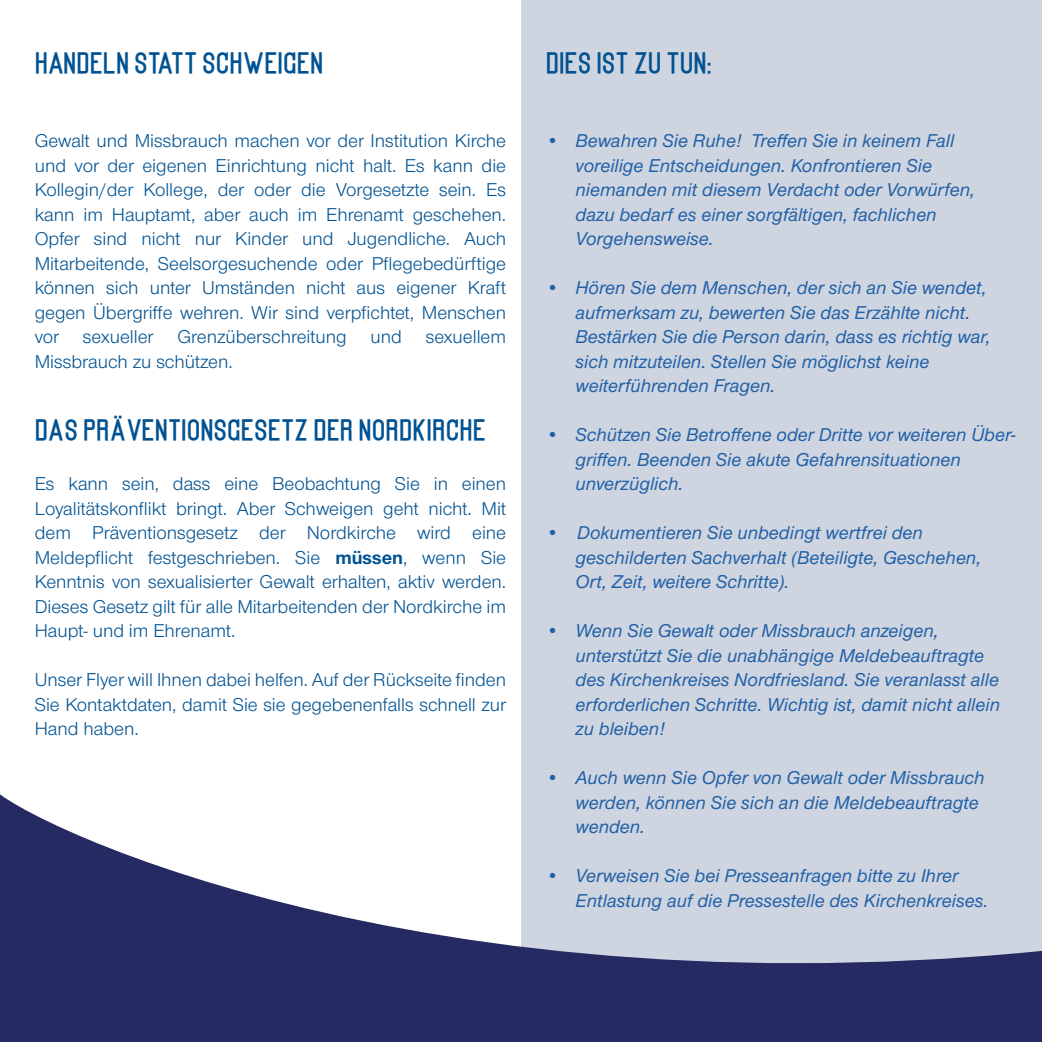
<style>
.page{position:relative;width:1042px;height:1042px;background:#fff}
.page>*{position:absolute;margin:0;border:0;box-sizing:border-box;transform-origin:0 0}
.t1{font:28px "Kanalisirung";color:#005292}
.t2{font:italic 500 19.25px/24.5px "Nordelbica";color:#2060a7}
.t3{font:19.25px/24.5px "Nordelbica";color:#005292;text-align:justify}
.s1{font-weight:700}
</style>
<div class="page">
<div style="left:521px;top:0;width:521px;height:1042px;background:#ced4e0"></div>
<svg style="left:0;top:794px;width:1042px;height:248px"></svg>
<h1 class="t1" style="left:35px;top:52px;width:290px">HANDELN STATT SCHWEIGEN</h1>
<p class="t3" style="left:35px;top:131px;width:473px">Gewalt und Missbrauch machen vor der Institution Kirche und vor der eigenen Einrichtung nicht halt. Es kann die Kollegin/der Kollege, der oder die Vorgesetzte sein. Es kann im Hauptamt, aber auch im Ehrenamt geschehen.<br>Opfer sind nicht nur Kinder und Jugendliche. Auch Mitarbeitende, Seelsorgesuchende oder Pflegebedürftige können sich unter Umständen nicht aus eigener Kraft gegen Übergriffe wehren. Wir sind verpfichtet, Menschen vor sexueller Grenzüberschreitung und sexuellem Missbrauch zu schützen.</p>
<h1 class="t1" style="left:35px;top:420px;width:453px">DAS PRÄVENTIONSGESETZ DER NORDKIRCHE</h1>
<p class="t3" style="left:35px;top:474px;width:473px">Es kann sein, dass eine Beobachtung Sie in einen Loyalitätskonflikt bringt. Aber Schweigen geht nicht. Mit dem Präventionsgesetz der Nordkirche wird eine Meldepflicht festgeschrieben. Sie <span class="s1">müssen</span>, wenn Sie Kenntnis von sexualisierter Gewalt erhalten, aktiv werden.<br>Dieses Gesetz gilt für alle Mitarbeitenden der Nordkirche im Haupt- und im Ehrenamt.</p>
<p class="t3" style="left:35px;top:670px;width:473px">Unser Flyer will Ihnen dabei helfen. Auf der Rückseite finden Sie Kontaktdaten, damit Sie sie gegebenenfalls schnell zur Hand haben.</p>
<h1 class="t1" style="left:546px;top:52px;width:168px">DIES IST ZU TUN:</h1>
<p class="t2" style="left:575px;top:131px;width:401px;text-indent:-30px">• Bewahren Sie Ruhe! Treffen Sie in keinem Fall voreilige Entscheidungen. Konfrontieren Sie niemanden mit diesem Verdacht oder Vorwürfen, dazu bedarf es einer sorgfältigen, fachlichen Vorgehensweise.</p>
<p class="t2" style="left:575px;top:278px;width:416px;text-indent:-30px">• Hören Sie dem Menschen, der sich an Sie wendet, aufmerksam zu, bewerten Sie das Erzählte nicht.<br>Bestärken Sie die Person darin, dass es richtig war, sich mitzuteilen. Stellen Sie möglichst keine weiterführenden Fragen.</p>
<p class="t2" style="left:575px;top:425px;width:442px;text-indent:-30px">• Schützen Sie Betroffene oder Dritte vor weiteren Über&shy;griffen. Beenden Sie akute Gefahrensituationen unverzüglich.</p>
<p class="t2" style="left:575px;top:523px;width:407px;text-indent:-30px">• Dokumentieren Sie unbedingt wertfrei den geschilderten Sachverhalt (Beteiligte, Geschehen,<br>Ort, Zeit, weitere Schritte).</p>
<p class="t2" style="left:575px;top:621px;width:426px;text-indent:-30px">• Wenn Sie Gewalt oder Missbrauch anzeigen, unterstützt Sie die unabhängige Meldebeauftragte des Kirchenkreises Nordfriesland. Sie veranlasst alle erforderlichen Schritte. Wichtig ist, damit nicht allein zu bleiben!</p>
<p class="t2" style="left:575px;top:768px;width:410px;text-indent:-30px">• Auch wenn Sie Opfer von Gewalt oder Missbrauch werden, können Sie sich an die Meldebeauftragte wenden.</p>
<p class="t2" style="left:575px;top:866px;width:414px;text-indent:-30px">• Verweisen Sie bei Presseanfragen bitte zu Ihrer<br>Entlastung auf die Pressestelle des Kirchenkreises.</p>
</div>
